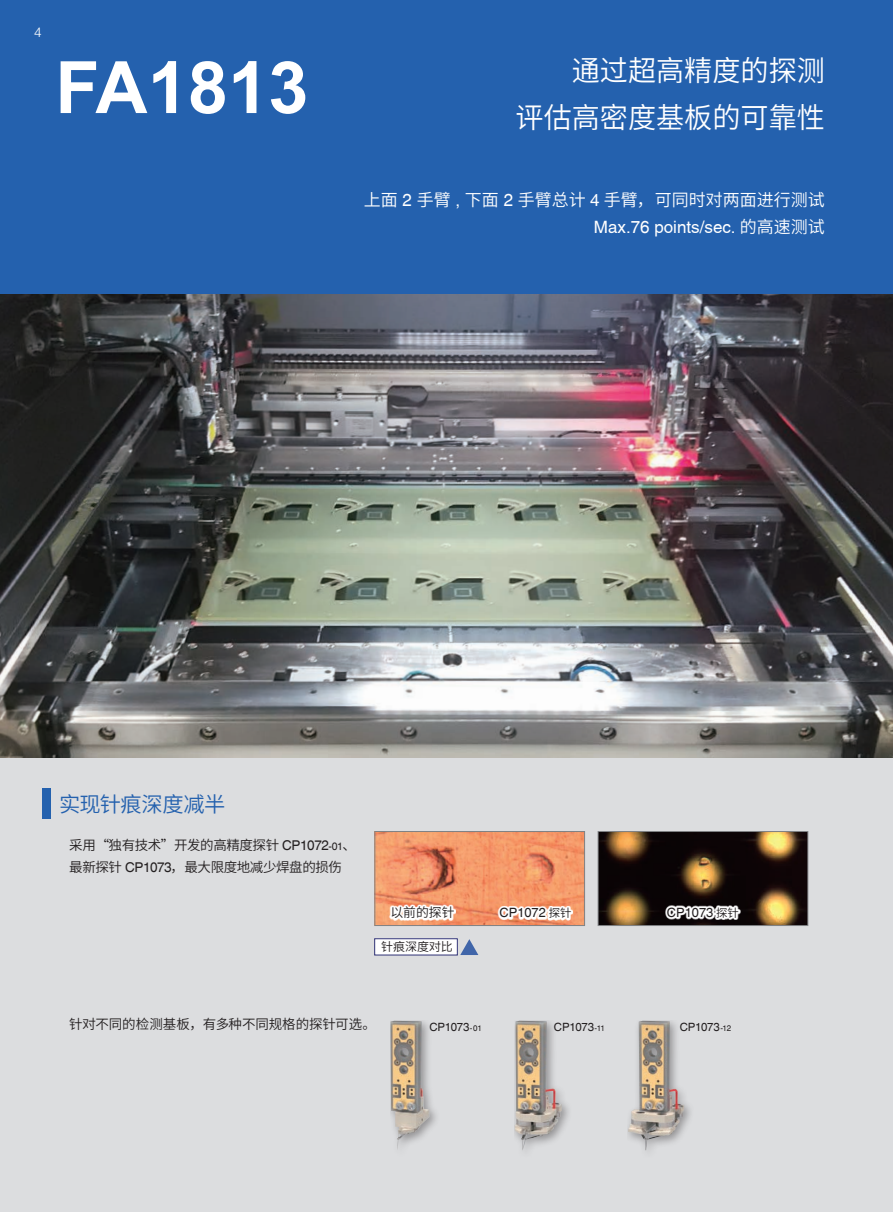
<style>
.page{position:relative;width:893px;height:1212px;background:#fff}
.page>*{position:absolute;margin:0;border:0;box-sizing:border-box;transform-origin:0 0}
.t1{font:700 72.3px "Arial";color:#fff}
.t2{font:28.65px "Source Han Sans CN";color:#fff}
.t3{font:21.3px "Source Han Sans CN";letter-spacing:-.03em;color:#2461ae}
.t4{font:16.95px "Source Han Sans CN";color:#fff}
.t5{font:16.95px "Helvetica";color:#fff}
.t6{font:13.5px/22.5px "Source Han Sans CN";letter-spacing:-.03em;color:#231f20}
.t7{font:13.5px "Source Han Sans CN";letter-spacing:-.01em;color:#231f20}
.t8{font:300 13.5px "Helvetica LT Std";color:#fff}
.t9{font:12.9px "Helvetica";color:#231f20}
.t10{font:12.9px "Source Han Sans CN";color:#231f20}
.t11{font:12px "Source Han Sans CN";letter-spacing:-.005em;color:#231f20}
.t12{font:11.4px "Helvetica";letter-spacing:-.015em;color:#231f20}
.s1{font-family:"Helvetica"}
.s2{font-family:"Source Han Sans CN"}
.s3{font-family:"Helvetica";font-size:10.5px}
.s4{font-family:"Source Han Sans CN";font-size:11.4px}
.s5{font-size:7.95px}
</style>
<div class="page">
<div style="left:0;top:731px;width:893px;height:481px;background:#dcdddf"></div>
<img style="left:0;top:293px;width:893px;height:465px">
<div style="left:43px;top:789px;width:8px;height:30px;background:#2461ae"></div>
<img style="left:377px;top:833px;width:206px;height:90px">
<div style="left:375px;top:831px;width:210px;height:94px;border:1px solid #808285"></div>
<div style="left:390px;top:904px;width:66px;height:16px;background:#fff"></div>
<div style="left:498px;top:906px;width:75px;height:14px;background:#fff"></div>
<div style="left:375px;top:939px;width:82px;height:16px;background:#fff"></div>
<div style="left:374px;top:938px;width:84px;height:17px;border:1px solid #303276"></div>
<svg style="left:460px;top:939px;width:18px;height:16px"></svg>
<img style="left:600px;top:833px;width:206px;height:90px">
<div style="left:598px;top:831px;width:210px;height:94px;border:1px solid #808285"></div>
<svg style="left:665px;top:905px;width:75px;height:15px"></svg>
<img style="left:390px;top:1021px;width:40px;height:128px">
<div style="left:514px;top:1021px;width:59px;height:139px;background:#231f20;opacity:.4"></div>
<img style="left:514px;top:1021px;width:48px;height:129px">
<img style="left:628px;top:1021px;width:56px;height:129px">
<div style="left:0;top:0;width:893px;height:293px;background:#2461ae"></div>
<p class="t8" style="left:34px;top:24px;width:9px">4</p>
<p class="t1" style="left:55px;top:37px;width:255px">FA1813</p>
<p class="t2" style="left:572px;top:54px;width:255px">通过超高精度的探测</p>
<p class="t2" style="left:515px;top:102px;width:311px">评估高密度基板的可靠性</p>
<p class="t4" style="left:364px;top:191px;width:463px">上面 <span class="s1">2</span> 手臂 <span class="s1">,</span> 下面 <span class="s1">2</span> 手臂总计 <span class="s1">4</span> 手臂，可同时对两面进行测试</p>
<p class="t5" style="left:594px;top:218px;width:233px">Max.76 points/sec. <span class="s2">的高速测试</span></p>
<p class="t3" style="left:59px;top:792px;width:168px">实现针痕深度减半</p>
<p class="t6" style="left:69px;top:834px;width:288px">采用“独有技术”开发的高精度探针 <span class="s1">CP1072</span><span class="s3">-01</span>、最新探针 <span class="s1">CP1073</span>，最大限度地减少焊盘的损伤</p>
<p class="t10" style="left:390px;top:905px;width:66px">以前的探针</p>
<p class="t9" style="left:499px;top:905px;width:73px">CP1072 <span class="s4">探针</span></p>
<p class="t11" style="left:381px;top:940px;width:73px">针痕深度对比</p>
<p class="t9" style="left:667px;top:905px;width:73px">CP1073 <span class="s4">探针</span></p>
<p class="t7" style="left:69px;top:1016px;width:308px">针对不同的检测基板，有多种不同规格的探针可选。</p>
<p class="t12" style="left:429px;top:1020px;width:54px">CP1073<span class="s5">-01</span></p>
<p class="t12" style="left:554px;top:1020px;width:53px">CP1073<span class="s5">-11</span></p>
<p class="t12" style="left:680px;top:1020px;width:53px">CP1073<span class="s5">-12</span></p>
</div>
